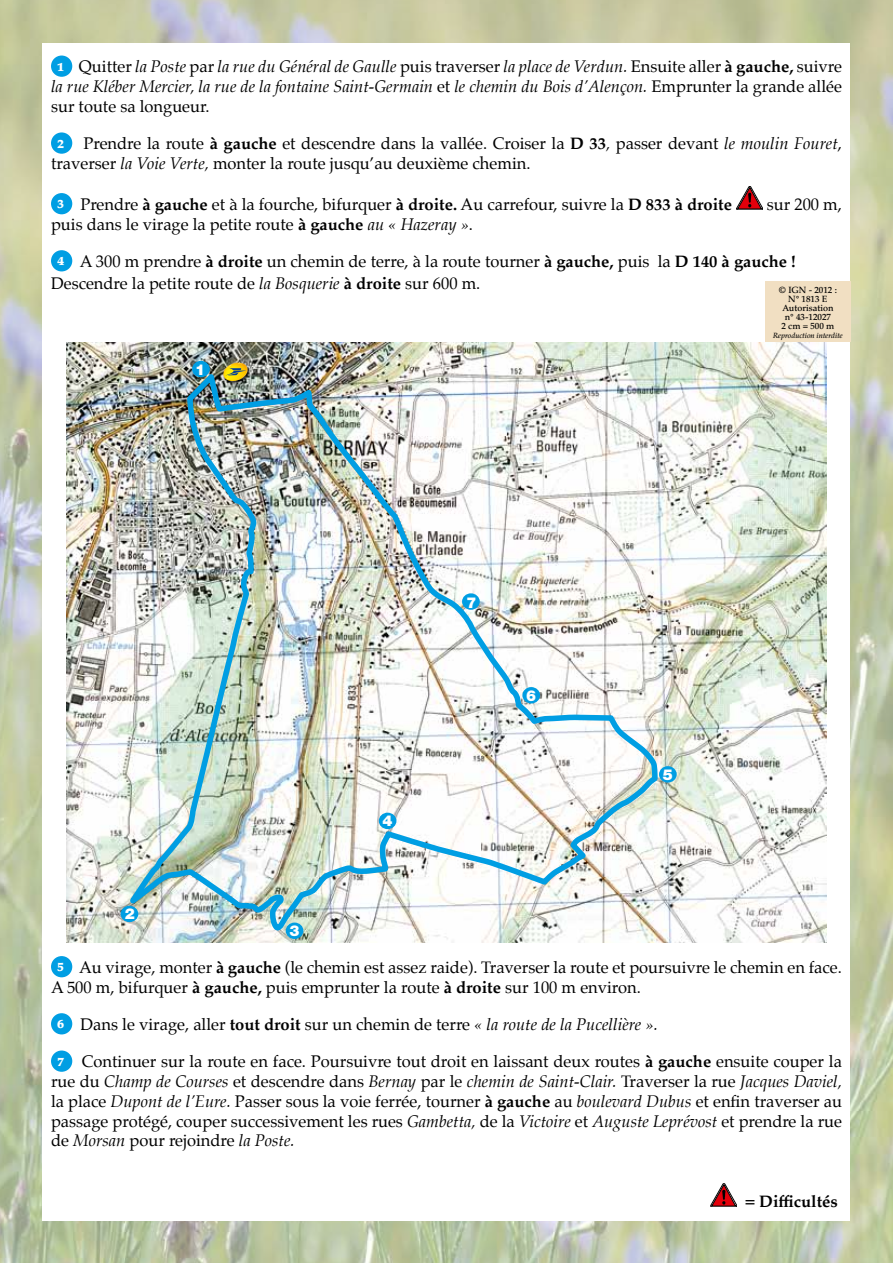
<style>
.page{position:relative;width:893px;height:1263px;background:#fff}
.page>*{position:absolute;margin:0;border:0;box-sizing:border-box;transform-origin:0 0}
.t1{font:16.5px/19.8px "Palatino";color:#000}
.t2{font:italic 16.5px/19.8px "Palatino";color:#000;text-align:justify}
.t3{font:700 16.5px "Palatino";color:#000}
.t4{font:900 15px "Helvetica Neue LT Std";color:#fff}
.t5{font:500 9px/9px "Palatino";color:#000;text-align:center}
.t6{font:italic 500 7.5px "Palatino";color:#000}
.s1{font-weight:900;font-style:normal;font-size:12px;color:#fff}
.s2{font-style:normal}
.s3{font-weight:700;font-style:normal}
.s4{font-weight:900;font-size:12px;color:#fff}
.s5{font-weight:700}
.s6{font-style:italic}
</style>
<div class="page">
<img style="left:0;top:0;width:893px;height:1263px">
<div style="left:43px;top:43px;width:807px;height:1177px;background:#fff"></div>
<div style="left:51px;top:56px;width:21px;height:21px;background:#009ee3;border-radius:50%"></div>
<div style="left:51px;top:132px;width:21px;height:22px;background:#009ee3;border-radius:50%"></div>
<div style="left:51px;top:193px;width:21px;height:21px;background:#009ee3;border-radius:50%"></div>
<svg style="left:736px;top:186px;width:27px;height:24px"></svg>
<div style="left:51px;top:250px;width:21px;height:21px;background:#009ee3;border-radius:50%"></div>
<div style="left:51px;top:956px;width:21px;height:21px;background:#009ee3;border-radius:50%"></div>
<div style="left:51px;top:1013px;width:21px;height:21px;background:#009ee3;border-radius:50%"></div>
<div style="left:51px;top:1050px;width:21px;height:22px;background:#009ee3;border-radius:50%"></div>
<img style="left:66px;top:343px;width:761px;height:599px">
<img style="left:127px;top:377px;width:533px;height:561px">
<div style="left:192px;top:361px;width:18px;height:16px;background:#009ee3;border-radius:50%"></div>
<div style="left:121px;top:906px;width:17px;height:16px;background:#009ee3;border-radius:50%"></div>
<div style="left:286px;top:922px;width:17px;height:17px;background:#009ee3;border-radius:50%"></div>
<div style="left:379px;top:813px;width:17px;height:16px;background:#009ee3;border-radius:50%"></div>
<div style="left:659px;top:766px;width:18px;height:16px;background:#009ee3;border-radius:50%"></div>
<div style="left:522px;top:687px;width:18px;height:16px;background:#009ee3;border-radius:50%"></div>
<div style="left:462px;top:593px;width:18px;height:17px;background:#009ee3;border-radius:50%"></div>
<img style="left:221px;top:361px;width:31px;height:25px">
<img style="left:223px;top:363px;width:25px;height:18px">
<svg style="left:226px;top:363px;width:20px;height:16px"></svg>
<div style="left:765px;top:281px;width:85px;height:61px;background:#f1dfc2"></div>
<svg style="left:711px;top:1183px;width:26px;height:24px"></svg>
<p class="t2" style="left:51px;top:56px;width:792px;text-indent:6px"><span class="s1">1</span> <span class="s2">Quitter</span> la Poste <span class="s2">par</span> la rue du Général de Gaulle <span class="s2">puis traverser</span> la place de Verdun. <span class="s2">Ensuite aller</span> <span class="s3">à gauche,</span> <span class="s2">suivre </span>la rue Kléber Mercier, la rue de la fontaine Saint-Germain <span class="s2">et</span> le chemin du Bois d’Alençon. <span class="s2">Emprunter la grande allée sur toute sa longueur.</span></p>
<p class="t1" style="left:51px;top:134px;width:792px;text-indent:6px"><span class="s4">2</span> Prendre la route <span class="s5">à gauche</span> et descendre dans la vallée. Croiser la <span class="s5">D 33</span><span class="s6">,</span> passer devant <span class="s6">le moulin Fouret</span>, traverser <span class="s6">la Voie Verte,</span> monter la route jusqu’au deuxième chemin.</p>
<p class="t1" style="left:57px;top:194px;width:676px"><span class="s4">3</span> Prendre <span class="s5">à gauche</span> et à la fourche, bifurquer <span class="s5">à droite.</span> Au carrefour, suivre la <span class="s5">D 833 à droite</span></p>
<p class="t1" style="left:767px;top:194px;width:77px">sur 200 m,</p>
<p class="t1" style="left:51px;top:214px;width:424px">puis dans le virage la petite route <span class="s5">à gauche</span> <span class="s6">au « Hazeray »</span>.</p>
<p class="t1" style="left:51px;top:250px;width:746px;line-height:21.9px;text-indent:6px"><span class="s4">4</span> A 300 m prendre <span class="s5">à droite</span> un chemin de terre, à la route tourner <span class="s5">à gauche,</span> puis la <span class="s5">D 140 à gauche !<br></span>Descendre la petite route de <span class="s6">la Bosquerie</span> <span class="s5">à droite</span> sur 600 m.</p>
<p class="t5" style="left:779px;top:286px;width:59px">© IGN - 2012 :<br>N° 1813 E<br>Autorisation n° 43-12027<br>2 cm = 500 m</p>
<p class="t6" style="left:773px;top:331px;width:71px">Reproduction interdite</p>
<p class="t4" style="left:195px;top:360px;width:12px">1</p>
<p class="t4" style="left:125px;top:904px;width:12px">2</p>
<p class="t4" style="left:290px;top:922px;width:12px">3</p>
<p class="t4" style="left:382px;top:812px;width:12px">4</p>
<p class="t4" style="left:466px;top:593px;width:12px">7</p>
<p class="t4" style="left:526px;top:686px;width:12px">6</p>
<p class="t4" style="left:663px;top:766px;width:12px">5</p>
<p class="t1" style="left:51px;top:957px;width:792px;text-indent:6px"><span class="s4">5</span> Au virage, monter <span class="s5">à gauche</span> (le chemin est assez raide). Traverser la route et poursuivre le chemin en face.<br>A 500 m, bifurquer <span class="s5">à gauche,</span> puis emprunter la route <span class="s5">à droite</span> sur 100 m environ.</p>
<p class="t1" style="left:57px;top:1014px;width:602px"><span class="s4">6</span> Dans le virage, aller <span class="s5">tout droit</span> sur un chemin de terre <span class="s6">« la route de la Pucellière ».</span></p>
<p class="t1" style="left:51px;top:1052px;width:792px;text-align:justify;text-indent:6px"><span class="s4">7</span> Continuer sur la route en face. Poursuivre tout droit en laissant deux routes <span class="s5">à gauche</span> ensuite couper la rue du <span class="s6">Champ de Courses</span> et descendre dans <span class="s6">Bernay</span> par le <span class="s6">chemin de Saint-Clair.</span> Traverser la rue <span class="s6">Jacques Daviel, </span>la place <span class="s6">Dupont de l’Eure.</span> Passer sous la voie ferrée, tourner <span class="s5">à gauche</span> au <span class="s6">boulevard Dubus</span> et enfin traverser au passage protégé, couper successivement les rues <span class="s6">Gambetta,</span> de la <span class="s6">Victoire</span> et <span class="s6">Auguste Leprévost</span> et prendre la rue de <span class="s6">Morsan</span> pour rejoindre <span class="s6">la Poste.</span></p>
<p class="t3" style="left:745px;top:1187px;width:94px">= Difficultés</p>
</div>
